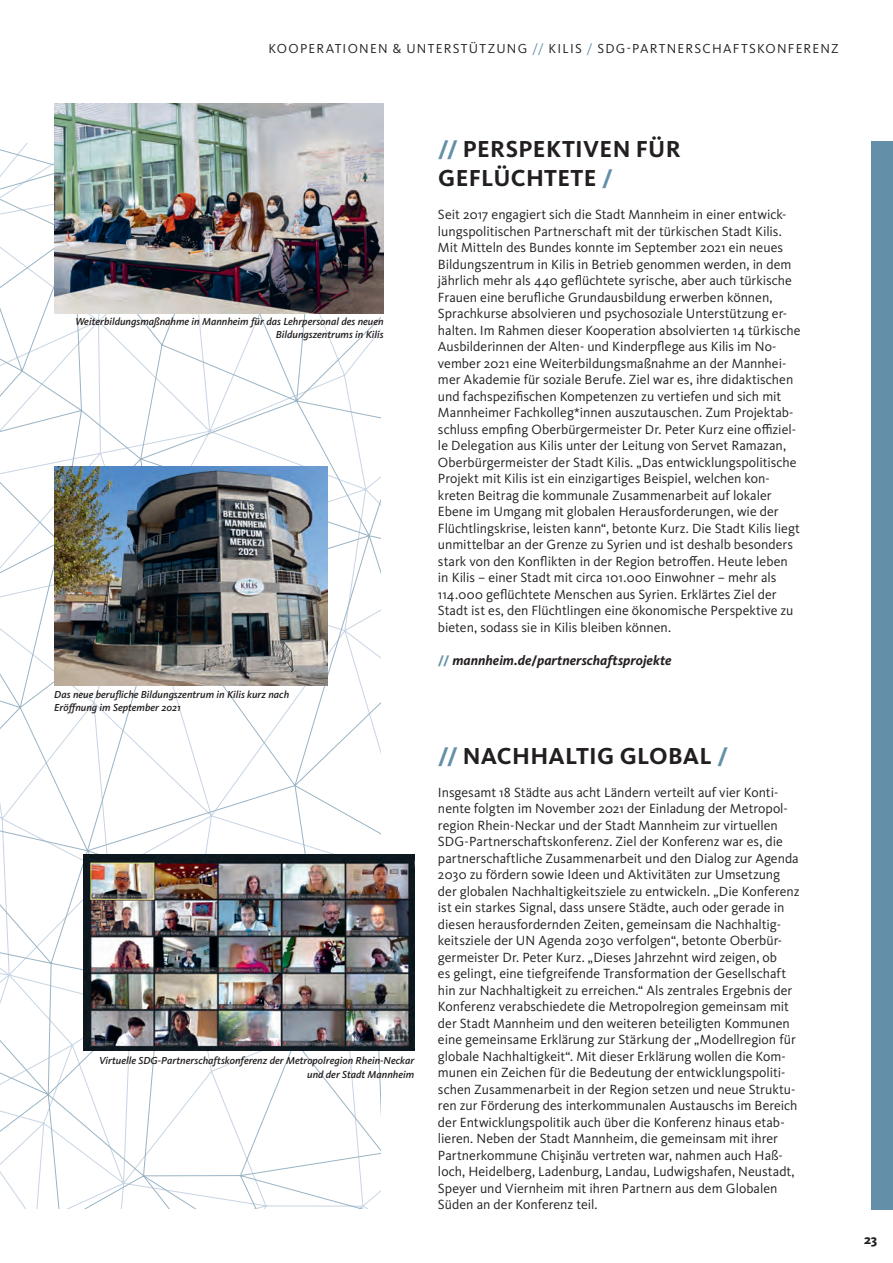
<style>
.page{position:relative;width:893px;height:1263px;background:#fff}
.page>*{position:absolute;margin:0;border:0;box-sizing:border-box;transform-origin:0 0}
.t1{font:700 24px/28.8px "Kievit OT";letter-spacing:.01em;color:#231f20}
.t2{font:13.8px/16.5px "Kievit OT";color:#231f20}
.t3{font:italic 700 13.8px "Kievit OT";letter-spacing:.005em;color:#231f20}
.t4{font:13.5px "Kievit OT";letter-spacing:.095em;color:#231f20}
.t5{font:800 13.5px "Kievit OT";color:#231f20}
.t6{font:italic 500 10.5px/13.5px "Kievit OT";color:#231f20;text-align:right}
.s1{color:#6390a8}
.s2{font-style:normal;color:#6390a8}
.s3{font-style:normal}
</style>
<div class="page">
<svg style="left:0;top:143px;width:381px;height:1066px"></svg>
<div style="left:872px;top:141px;width:21px;height:1068px;background:#6390a8"></div>
<img style="left:54px;top:104px;width:330px;height:209px">
<img style="left:54px;top:467px;width:273px;height:218px">
<img style="left:84px;top:855px;width:330px;height:195px">
<p class="t4" style="left:268px;top:40px;width:572px">KOOPERATIONEN &amp; UNTERSTÜTZUNG <span class="s1">//</span> KILIS <span class="s1">/</span> SDG-PARTNERSCHAFTSKONFERENZ</p>
<p class="t6" style="left:75px;top:315px;width:310px">Weiterbildungsmaßnahme in Mannheim für das Lehrpersonal des neuen<br>Bildungszentrums in Kilis</p>
<p class="t6" style="left:54px;top:687px;width:236px;text-align:left">Das neue berufliche Bildungszentrum in Kilis kurz nach<br>Eröffnung im September 2021</p>
<p class="t6" style="left:99px;top:1054px;width:317px">Virtuelle SDG-Partnerschaftskonferenz der Metropolregion Rhein-Neckar und der Stadt Mannheim</p>
<h1 class="t1" style="left:438px;top:135px;width:244px"><span class="s1">//</span> PERSPEKTIVEN FÜR<br>GEFLÜCHTETE <span class="s1">/</span></h1>
<p class="t2" style="left:438px;top:206px;width:364px">Seit 2017 engagiert sich die Stadt Mannheim in einer entwick&shy;lungspolitischen Partnerschaft mit der türkischen Stadt Kilis.<br>Mit Mitteln des Bundes konnte im September 2021 ein neues Bildungszentrum in Kilis in Betrieb genommen werden, in dem jährlich mehr als 440 geflüchtete syrische, aber auch türkische Frauen eine berufliche Grundausbildung erwerben können, Sprachkurse absolvieren und psychosoziale Unterstützung er&shy;halten. Im Rahmen dieser Kooperation absolvierten 14 türkische Ausbilderinnen der Alten- und Kinderpflege aus Kilis im No&shy;vember 2021 eine Weiterbildungsmaßnahme an der Mannhei&shy;mer Akademie für soziale Berufe. Ziel war es, ihre didaktischen und fachspezifischen Kompetenzen zu vertiefen und sich mit Mannheimer Fachkolleg*innen auszutauschen. Zum Projektab&shy;schluss empfing Oberbürgermeister Dr. Peter Kurz eine offiziel&shy;le Delegation aus Kilis unter der Leitung von Servet Ramazan, Oberbürgermeister der Stadt Kilis. „Das entwicklungspolitische Projekt mit Kilis ist ein einzigartiges Beispiel, welchen kon&shy;kreten Beitrag die kommunale Zusammenarbeit auf lokaler Ebene im Umgang mit globalen Herausforderungen, wie der Flüchtlingskrise, leisten kann“, betonte Kurz. Die Stadt Kilis liegt unmittelbar an der Grenze zu Syrien und ist deshalb besonders stark von den Konflikten in der Region betroffen. Heute leben in Kilis – einer Stadt mit circa 101.000 Einwohner – mehr als 114.000 geflüchtete Menschen aus Syrien. Erklärtes Ziel der Stadt ist es, den Flüchtlingen eine ökonomische Perspektive zu bieten, sodass sie in Kilis bleiben können.</p>
<p class="t3" style="left:438px;top:652px;width:235px"><span class="s2">//</span> mannheim.de<span class="s3">/</span>partnerschaftsprojekte</p>
<h1 class="t1" style="left:438px;top:741px;width:291px"><span class="s1">//</span> NACHHALTIG GLOBAL <span class="s1">/</span></h1>
<p class="t2" style="left:438px;top:784px;width:363px">Insgesamt 18 Städte aus acht Ländern verteilt auf vier Konti&shy;nente folgten im November 2021 der Einladung der Metropol&shy;region Rhein-Neckar und der Stadt Mannheim zur virtuellen SDG-Partnerschaftskonferenz. Ziel der Konferenz war es, die partnerschaftliche Zusammenarbeit und den Dialog zur Agenda 2030 zu fördern sowie Ideen und Aktivitäten zur Umsetzung der globalen Nachhaltigkeitsziele zu entwickeln. „Die Konferenz ist ein starkes Signal, dass unsere Städte, auch oder gerade in diesen herausfordernden Zeiten, gemeinsam die Nachhaltig&shy;keitsziele der UN Agenda 2030 verfolgen“, betonte Oberbür&shy;germeister Dr. Peter Kurz. „Dieses Jahrzehnt wird zeigen, ob<br>es gelingt, eine tiefgreifende Transformation der Gesellschaft hin zur Nachhaltigkeit zu erreichen.“ Als zentrales Ergebnis der Konferenz verabschiedete die Metropolregion gemeinsam mit der Stadt Mannheim und den weiteren beteiligten Kommunen eine gemeinsame Erklärung zur Stärkung der „Modellregion für globale Nachhaltigkeit“. Mit dieser Erklärung wollen die Kom&shy;munen ein Zeichen für die Bedeutung der entwicklungspoliti&shy;schen Zusammenarbeit in der Region setzen und neue Struktu&shy;ren zur Förderung des interkommunalen Austauschs im Bereich der Entwicklungspolitik auch über die Konferenz hinaus etab&shy;lieren. Neben der Stadt Mannheim, die gemeinsam mit ihrer Partnerkommune Chis¸ina˘u vertreten war, nahmen auch Haß&shy;loch, Heidelberg, Ladenburg, Landau, Ludwigshafen, Neustadt, Speyer und Viernheim mit ihren Partnern aus dem Globalen Süden an der Konferenz teil.</p>
<p class="t5" style="left:864px;top:1231px;width:15px">23</p>
</div>
